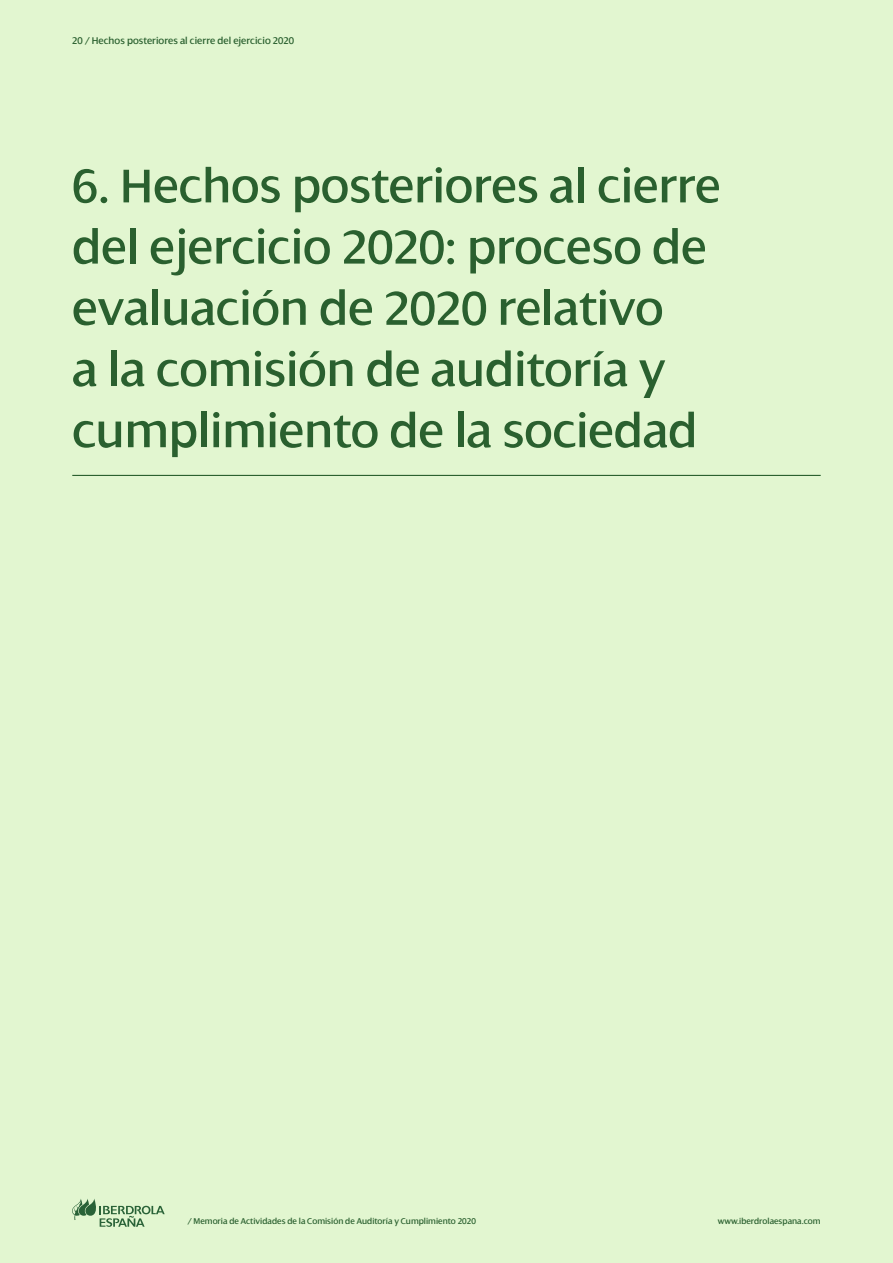
<style>
.page{position:relative;width:893px;height:1263px;background:#e2f6d0}
.page>*{position:absolute;margin:0;border:0;box-sizing:border-box;transform-origin:0 0}
.Título_separata_Blan{font:51px/61.2px "Dialog";color:#2a602f}
.t1{font:10.5px "Dialog";color:#2a602f}
.t2{font:9px "Dialog";color:#2a602f}
</style>
<div class="page">
<svg style="left:72px;top:1199px;width:93px;height:28px"></svg>
<hr style="left:72px;top:475px;width:749px;height:1px;background:#2a602f">
<p class="t1" style="left:72px;top:35px;width:223px">20 / Hechos posteriores al cierre del ejercicio 2020</p>
<p class="Título_separata_Blan" style="left:72px;top:156px;width:650px">6. Hechos posteriores al cierre del ejercicio 2020: proceso de evaluación de 2020 relativo<br>a la comisión de auditoría y cumplimiento de la sociedad</p>
<p class="t2" style="left:188px;top:1216px;width:290px">/ Memoria de Actividades de la Comisión de Auditoría y Cumplimiento 2020</p>
<p class="t2" style="left:718px;top:1216px;width:104px">www.iberdrolaespana.com</p>
</div>
